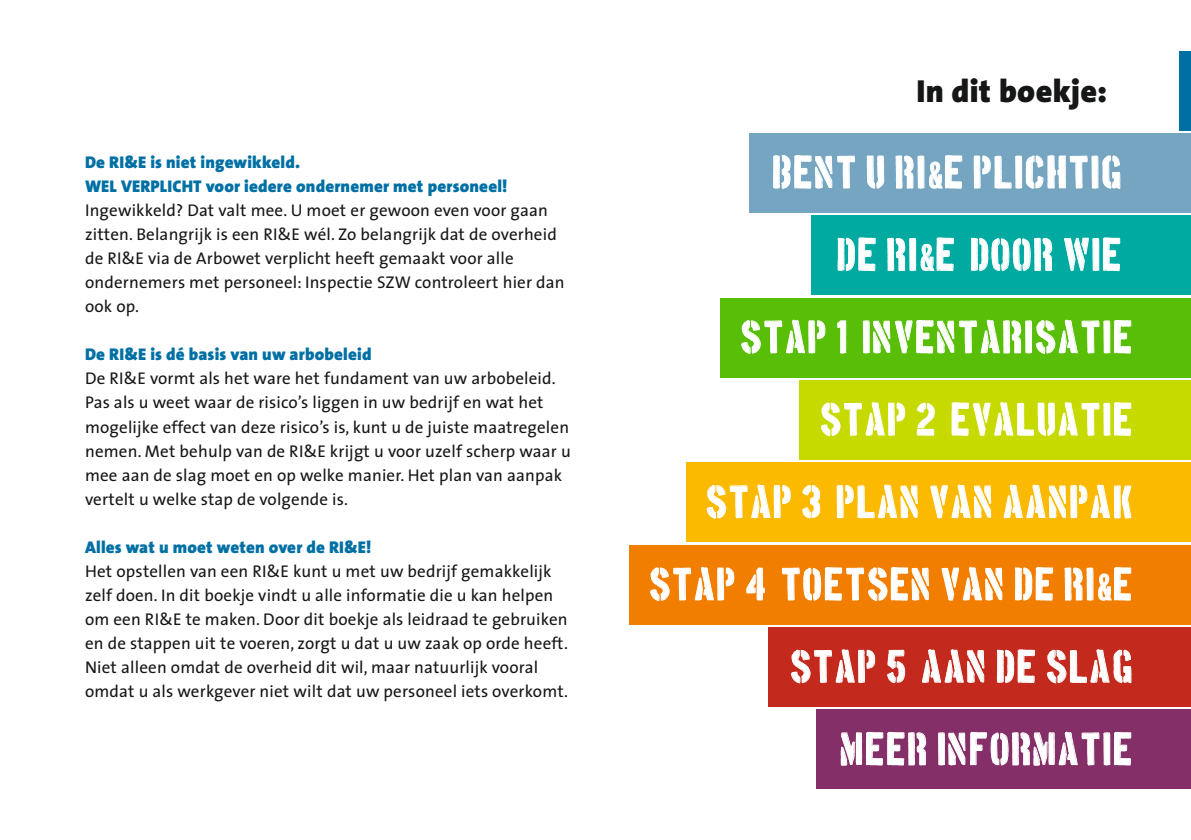
<style>
.page{position:relative;width:1191px;height:840px;background:#fff}
.page>*{position:absolute;margin:0;border:0;box-sizing:border-box;transform-origin:0 0}
.t1{font:36px "Boston Traffic";letter-spacing:.03em;color:#fff}
.t2{font:900 32px "The Sans";letter-spacing:.01em;color:#151616}
.t3{font:17px/24px "The Sans";letter-spacing:.01em;color:#151616}
.t4{font:900 17px/24px "The Sans";letter-spacing:.01em;color:#0070a4}
.s1{font-family:"Univers LT Std";font-stretch:ultra-condensed}
</style>
<div class="page">
<div style="left:1179px;top:51px;width:12px;height:79px;background:#0070a4"></div>
<div style="left:749px;top:133px;width:442px;height:80px;background:#75a5c0"></div>
<div style="left:811px;top:215px;width:380px;height:80px;background:#00aaa1"></div>
<div style="left:799px;top:380px;width:392px;height:79px;background:#c7da00"></div>
<div style="left:686px;top:462px;width:505px;height:79px;background:#fbba00"></div>
<div style="left:629px;top:544px;width:562px;height:80px;background:#f27e00"></div>
<div style="left:768px;top:626px;width:423px;height:80px;background:#c4291d"></div>
<div style="left:816px;top:709px;width:375px;height:79px;background:#852f68"></div>
<div style="left:720px;top:298px;width:471px;height:79px;background:#58be07"></div>
<svg style="left:773px;top:154px;width:82px;height:35px"></svg>
<svg style="left:867px;top:155px;width:17px;height:34px"></svg>
<svg style="left:895px;top:155px;width:67px;height:34px"></svg>
<svg style="left:973px;top:155px;width:147px;height:34px"></svg>
<svg style="left:837px;top:237px;width:39px;height:34px"></svg>
<svg style="left:887px;top:237px;width:67px;height:34px"></svg>
<svg style="left:971px;top:237px;width:81px;height:34px"></svg>
<svg style="left:1064px;top:237px;width:56px;height:34px"></svg>
<svg style="left:741px;top:319px;width:84px;height:35px"></svg>
<svg style="left:837px;top:320px;width:9px;height:33px"></svg>
<svg style="left:862px;top:319px;width:269px;height:35px"></svg>
<svg style="left:821px;top:402px;width:84px;height:34px"></svg>
<svg style="left:917px;top:402px;width:18px;height:33px"></svg>
<svg style="left:951px;top:402px;width:180px;height:34px"></svg>
<svg style="left:706px;top:484px;width:84px;height:34px"></svg>
<svg style="left:802px;top:485px;width:19px;height:33px"></svg>
<svg style="left:836px;top:484px;width:82px;height:34px"></svg>
<svg style="left:930px;top:484px;width:61px;height:34px"></svg>
<svg style="left:1003px;top:484px;width:128px;height:34px"></svg>
<svg style="left:650px;top:566px;width:84px;height:35px"></svg>
<svg style="left:746px;top:567px;width:19px;height:33px"></svg>
<svg style="left:781px;top:567px;width:148px;height:34px"></svg>
<svg style="left:941px;top:566px;width:61px;height:34px"></svg>
<svg style="left:1015px;top:567px;width:38px;height:33px"></svg>
<svg style="left:1064px;top:567px;width:67px;height:33px"></svg>
<svg style="left:791px;top:649px;width:84px;height:34px"></svg>
<svg style="left:887px;top:649px;width:18px;height:34px"></svg>
<svg style="left:922px;top:649px;width:62px;height:33px"></svg>
<svg style="left:996px;top:649px;width:39px;height:34px"></svg>
<svg style="left:1047px;top:649px;width:84px;height:34px"></svg>
<svg style="left:840px;top:732px;width:86px;height:34px"></svg>
<svg style="left:938px;top:731px;width:193px;height:35px"></svg>
<p class="t4" style="left:85px;top:150px;width:424px">De RI&amp;E is niet ingewikkeld.<br>WEL VERPLICHT voor iedere ondernemer met personeel!</p>
<p class="t3" style="left:85px;top:198px;width:481px">Ingewikkeld? Dat valt mee. U moet er gewoon even voor gaan zitten. Belangrijk is een RI&amp;E wél. Zo belangrijk dat de overheid de RI&amp;E via de Arbowet verplicht heeft gemaakt voor alle ondernemers met personeel: Inspectie SZW controleert hier dan ook op.</p>
<p class="t4" style="left:85px;top:342px;width:288px">De RI&amp;E is dé basis van uw arbobeleid</p>
<p class="t3" style="left:85px;top:366px;width:487px">De RI&amp;E vormt als het ware het fundament van uw arbobeleid.<br>Pas als u weet waar de risico’s liggen in uw bedrijf en wat het mogelijke effect van deze risico’s is, kunt u de juiste maatregelen nemen. Met behulp van de RI&amp;E krijgt u voor uzelf scherp waar u mee aan de slag moet en op welke manier. Het plan van aanpak vertelt u welke stap de volgende is.</p>
<p class="t4" style="left:85px;top:534px;width:288px">Alles wat u moet weten over de RI&amp;E!</p>
<p class="t3" style="left:85px;top:558px;width:484px">Het opstellen van een RI&amp;E kunt u met uw bedrijf gemakkelijk zelf doen. In dit boekje vindt u alle informatie die u kan helpen om een RI&amp;E te maken. Door dit boekje als leidraad te gebruiken en de stappen uit te voeren, zorgt u dat u uw zaak op orde heeft.<br>Niet alleen omdat de overheid dit wil, maar natuurlijk vooral omdat u als werkgever niet wilt dat uw personeel iets overkomt.</p>
<h2 class="t2" style="left:916px;top:64px;width:192px">In dit boekje:</h2>
<h1 class="t1" style="left:773px;top:155px;width:362px">BENT U RI<span class="s1">&amp;</span>E PLICHTIG?</h1>
<h1 class="t1" style="left:837px;top:237px;width:298px">DE RI<span class="s1">&amp;</span>E, DOOR WIE?</h1>
<h1 class="t1" style="left:741px;top:320px;width:394px">STAP 1: INVENTARISATIE</h1>
<h1 class="t1" style="left:821px;top:402px;width:315px">STAP 2: EVALUATIE</h1>
<h1 class="t1" style="left:706px;top:484px;width:429px">STAP 3: PLAN VAN AANPAK</h1>
<h1 class="t1" style="left:650px;top:567px;width:485px">STAP 4: TOETSEN VAN DE RI<span class="s1">&amp;</span>E</h1>
<h1 class="t1" style="left:791px;top:649px;width:345px">STAP 5: AAN DE SLAG</h1>
<h1 class="t1" style="left:841px;top:731px;width:294px">MEER INFORMATIE</h1>
</div>
